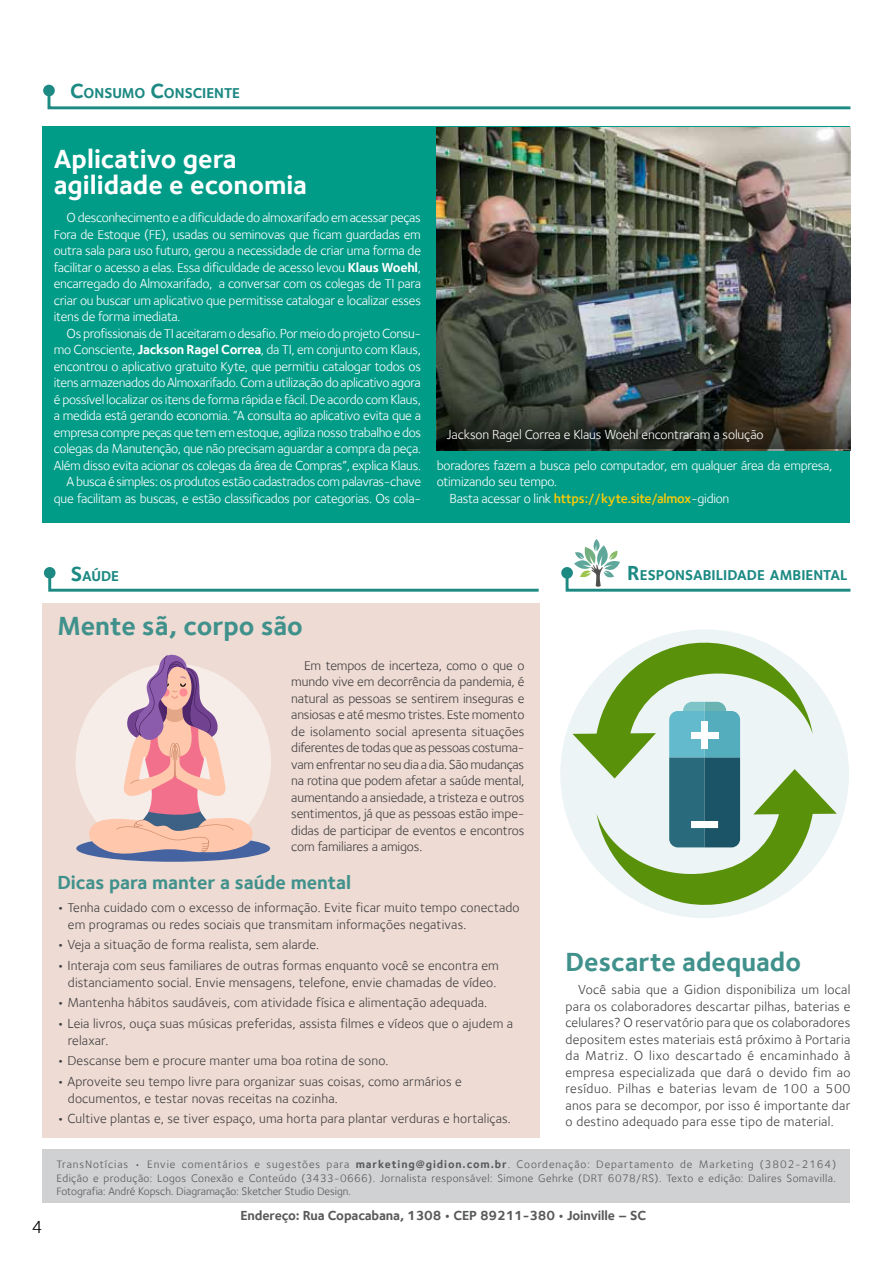
<style>
.page{position:relative;width:893px;height:1263px;background:#fff}
.page>*{position:absolute;margin:0;border:0;box-sizing:border-box;transform-origin:0 0}
.t1{font:700 27px/25.5px "Foundry Sterling";color:#fff}
.t2{font:700 27px "Foundry Sterling";color:#40918c}
.t3{font:700 19.5px "Foundry Sterling";color:#40918c}
.t4{font:18px "Foundry Sterling";color:#000}
.t5{font:700 14.7px "Foundry Sterling";color:#1c8983}
.t6{font:13.5px/16.5px "Foundry Sterling";letter-spacing:.01em;color:#414042}
.t7{font:13.5px/16.5px "Foundry Sterling";letter-spacing:-.02em;color:#fff;text-align:justify}
.t8{font:700 13.5px "Foundry Sterling";letter-spacing:-.01em;color:#58595b}
.t9{font:11.25px/13.5px "Foundry Sterling";color:#58595b;text-align:justify}
.s1{font-size:21px}
.s2{font-weight:700}
.s3{font-weight:600;color:#ffcb05}
.s4{font-weight:600}
</style>
<div class="page">
<div style="left:43px;top:126px;width:807px;height:397px;background:#009c88"></div>
<div style="left:43px;top:603px;width:497px;height:534px;background:#eedbd3"></div>
<img style="left:437px;top:127px;width:413px;height:324px">
<div style="left:42px;top:1149px;width:808px;height:54px;background:#cfd1d2"></div>
<svg style="left:46px;top:94px;width:805px;height:16px"></svg>
<div style="left:43px;top:85px;width:12px;height:11px;background:#1c8983;border-radius:50%"></div>
<svg style="left:47px;top:578px;width:492px;height:14px"></svg>
<div style="left:44px;top:567px;width:12px;height:12px;background:#1c8983;border-radius:50%"></div>
<svg style="left:561px;top:567px;width:12px;height:12px"></svg>
<div style="left:560px;top:629px;width:289px;height:289px;background:#edf4f5;border-radius:50%"></div>
<svg style="left:572px;top:635px;width:265px;height:277px"></svg>
<div style="left:691px;top:821px;width:14px;height:7px;background:#fff"></div>
<div style="left:705px;top:821px;width:13px;height:7px;background:#fff"></div>
<div style="left:76px;top:664px;width:195px;height:195px;background:#f6ece8;border-radius:50%"></div>
<svg style="left:76px;top:835px;width:194px;height:27px"></svg>
<svg style="left:83px;top:654px;width:173px;height:205px"></svg>
<svg style="left:437px;top:376px;width:413px;height:73px;background:#34342d"></svg>
<svg style="left:564px;top:539px;width:287px;height:53px"></svg>
<p class="t5" style="left:70px;top:85px;width:171px"><span class="s1">C</span>ONSUMO <span class="s1">C</span>ONSCIENTE</p>
<h1 class="t1" style="left:54px;top:146px;width:255px">Aplicativo gera agilidade e economia</h1>
<p class="t7" style="left:54px;top:209px;width:369px;text-indent:13px">O desconhecimento e a dificuldade do almoxarifado em acessar peças Fora de Estoque (FE), usadas ou seminovas que ficam guardadas em outra sala para uso futuro, gerou a necessidade de criar uma forma de facilitar o acesso a elas. Essa dificuldade de acesso levou <span class="s2">Klaus Woehl</span>, encarregado do Almoxarifado, a conversar com os colegas de TI para criar ou buscar um aplicativo que permitisse catalogar e localizar esses itens de forma imediata.</p>
<p class="t7" style="left:54px;top:325px;width:369px;text-align:right">Os profissionais de TI aceitaram o desafio. Por meio do projeto Consu&shy;mo Consciente, <span class="s2">Jackson Ragel Correa</span>, da TI, em conjunto com Klaus, encontrou o aplicativo gratuito Kyte, que permitiu catalogar todos os itens armazenados do Almoxarifado. Com a utilização do aplicativo agora é possível localizar os itens de forma rápida e fácil. De acordo com Klaus, a medida está gerando economia. “A consulta ao aplicativo evita que a empresa compre peças que tem em estoque, agiliza nosso trabalho e dos colegas da Manutenção, que não precisam aguardar a compra da peça.<br>Além disso evita acionar os colegas da área de Compras”, explica Klaus.<br>A busca é simples: os produtos estão cadastrados com palavras-chave que facilitam as buscas, e estão classificados por categorias. Os cola-</p>
<p class="t7" style="left:447px;top:426px;width:318px">Jackson Ragel Correa e Klaus Woehl encontraram a solução</p>
<p class="t7" style="left:437px;top:457px;width:397px">boradores fazem a busca pelo computador, em qualquer área da empresa,</p>
<p class="t7" style="left:437px;top:473px;width:122px">otimizando seu tempo.</p>
<p class="t7" style="left:450px;top:490px;width:281px">Basta acessar o link <span class="s3">https://kyte.site/almox</span>-gidion</p>
<h3 class="t4" style="left:32px;top:1217px;width:12px">4</h3>
<p class="t5" style="left:71px;top:567px;width:50px"><span class="s1">S</span>AÚDE</p>
<h1 class="t2" style="left:57px;top:610px;width:247px">Mente sã, corpo são</h1>
<p class="t6" style="left:291px;top:657px;width:235px;text-align:justify;text-indent:13px">Em tempos de incerteza, como o que o mundo vive em decorrência da pandemia, é natural as pessoas se sentirem inseguras e ansiosas e até mesmo tristes. Este momento de isolamento social apresenta situações diferentes de todas que as pessoas costuma&shy;vam enfrentar no seu dia a dia. São mudanças na rotina que podem afetar a saúde mental, aumentando a ansiedade, a tristeza e outros sentimentos, já que as pessoas estão impe&shy;didas de participar de eventos e encontros com familiares a amigos.</p>
<h2 class="t3" style="left:57px;top:871px;width:295px">Dicas para manter a saúde mental</h2>
<p class="t6" style="left:68px;top:899px;width:453px;text-indent:-11px"><span class="s4">•</span> Tenha cuidado com o excesso de informação. Evite ficar muito tempo conectado em programas ou redes sociais que transmitam informações negativas.</p>
<p class="t6" style="left:57px;top:936px;width:263px"><span class="s4">•</span> Veja a situação de forma realista, sem alarde.</p>
<p class="t6" style="left:57px;top:957px;width:443px;text-align:center"><span class="s4">•</span> Interaja com seus familiares de outras formas enquanto você se encontra em distanciamento social. Envie mensagens, telefone, envie chamadas de vídeo.</p>
<p class="t6" style="left:57px;top:994px;width:431px"><span class="s4">•</span> Mantenha hábitos saudáveis, com atividade física e alimentação adequada.</p>
<p class="t6" style="left:68px;top:1015px;width:447px;text-indent:-11px"><span class="s4">•</span> Leia livros, ouça suas músicas preferidas, assista filmes e vídeos que o ajudem a relaxar.</p>
<p class="t6" style="left:57px;top:1052px;width:333px"><span class="s4">•</span> Descanse bem e procure manter uma boa rotina de sono.</p>
<p class="t6" style="left:68px;top:1073px;width:395px;text-indent:-11px"><span class="s4">•</span> Aproveite seu tempo livre para organizar suas coisas, como armários e documentos, e testar novas receitas na cozinha.</p>
<p class="t6" style="left:57px;top:1110px;width:455px"><span class="s4">•</span> Cultive plantas e, se tiver espaço, uma horta para plantar verduras e hortaliças.</p>
<p class="t5" style="left:627px;top:567px;width:222px"><span class="s1">R</span>ESPONSABILIDADE AMBIENTAL</p>
<h1 class="t2" style="left:566px;top:946px;width:237px">Descarte adequado</h1>
<p class="t6" style="left:566px;top:981px;width:286px;text-align:justify;text-indent:13px">Você sabia que a Gidion disponibiliza um local para os colaboradores descartar pilhas, baterias e celulares? O reservatório para que os colaboradores depositem estes materiais está próximo à Portaria da Matriz. O lixo descartado é encaminhado à empresa especializada que dará o devido fim ao resíduo. Pilhas e baterias levam de 100 a 500 anos para se decompor, por isso é importante dar o destino adequado para esse tipo de material.</p>
<p class="t9" style="left:56px;top:1158px;width:781px">TransNotícias • Envie comentários e sugestões para <span class="s2">marketing@gidion.com.br</span>. Coordenação: Departamento de Marketing (3802-2164)<br>Edição e produção: Logos Conexão e Conteúdo (3433-0666). Jornalista responsável: Simone Gehrke (DRT 6078/RS). Texto e edição: Dalires Somavilla.<br>Fotografia: André Kopsch. Diagramação: Sketcher Studio Design.</p>
<p class="t8" style="left:241px;top:1208px;width:407px">Endereço: Rua Copacabana, 1308 • CEP 89211-380 • Joinville – SC</p>
</div>
